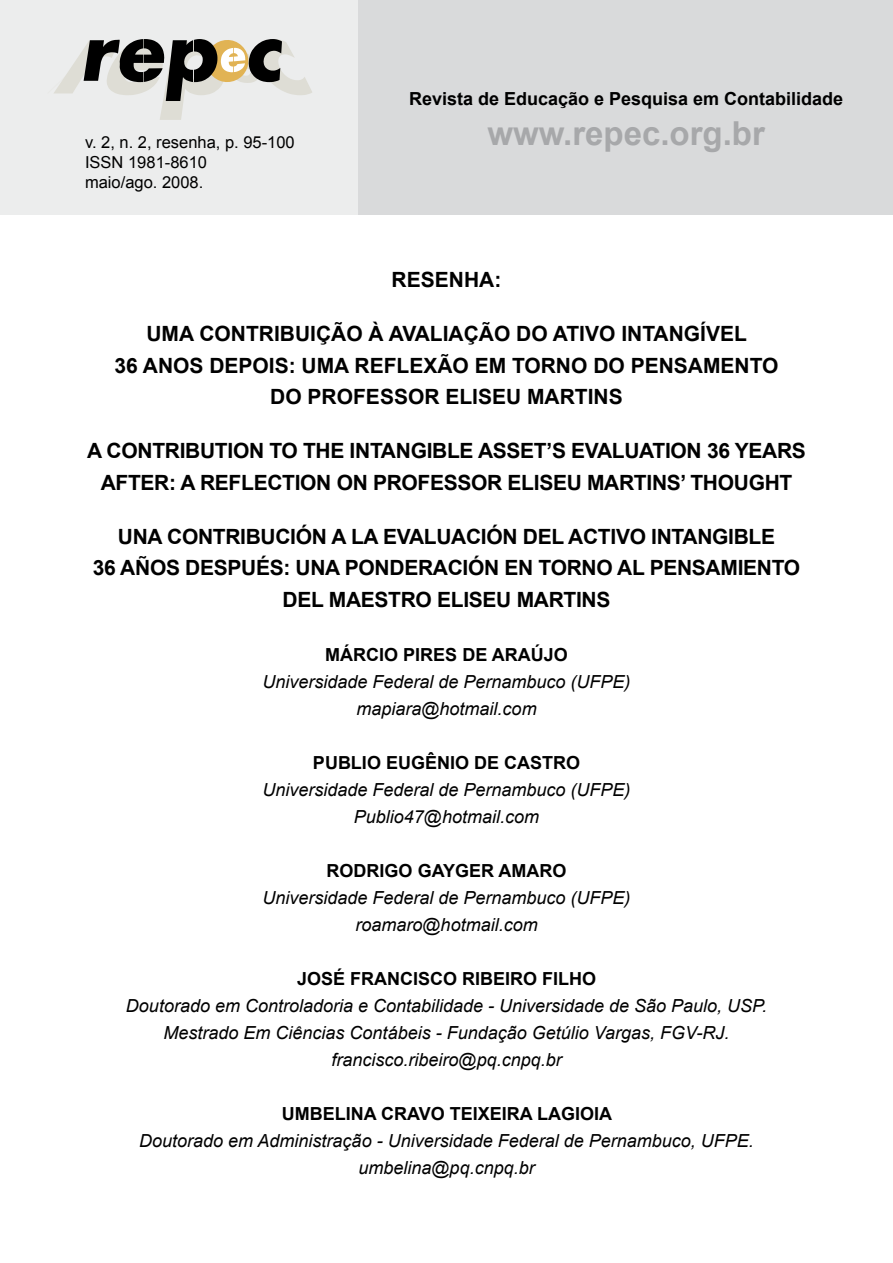
<style>
.page{position:relative;width:893px;height:1263px;background:#fff}
.page>*{position:absolute;margin:0;border:0;box-sizing:border-box;transform-origin:0 0}
.t1{font:700 33px "Arial";color:#a7a8aa}
.t2{font:700 21px/31.5px "Arial";letter-spacing:-.015em;color:#000;text-align:center}
.t3{font:italic 18px/27px "Arial";color:#000;text-align:center}
.t4{font:700 18px "Arial";color:#000}
.t5{font:16.5px/19.8px "Arial";color:#000}
</style>
<div class="page">
<div style="left:0;top:0;width:893px;height:214px;background:#d9dadb"></div>
<div style="left:0;top:0;width:357px;height:214px;background:#eceded"></div>
<svg style="left:54px;top:39px;width:258px;height:81px"></svg>
<p class="t5" style="left:85px;top:133px;width:211px">v. 2, n. 2, resenha, p. 95-100</p>
<p class="t5" style="left:85px;top:152px;width:123px">ISSN 1981-8610 maio/ago. 2008.</p>
<p class="t4" style="left:409px;top:87px;width:436px">REVISTA DE EDUCAÇÃO E PESQUISA EM CONTABILIDADE</p>
<h1 class="t1" style="left:487px;top:111px;width:279px">WWW.REPEC.ORG.BR</h1>
<p class="t2" style="left:392px;top:265px;width:111px">RESENHA:</p>
<p class="t2" style="left:115px;top:319px;width:665px">UMA CONTRIBUIÇÃO À AVALIAÇÃO DO ATIVO INTANGÍVEL<br>36 ANOS DEPOIS: UMA REFLEXÃO EM TORNO DO PENSAMENTO<br>DO PROFESSOR ELISEU MARTINS</p>
<p class="t2" style="left:87px;top:436px;width:720px">A CONTRIBUTION TO THE INTANGIBLE ASSET’S EVALUATION 36 YEARS<br>AFTER: A REFLECTION ON PROFESSOR ELISEU MARTINS’ THOUGHT</p>
<p class="t2" style="left:118px;top:521px;width:80px">UNA CONT</p>
<p class="t2" style="left:225px;top:521px;width:186px">RIBUCIÓN A LA EVAL</p>
<p class="t2" style="left:436px;top:521px;width:175px">UACIÓN DEL ACTIVO</p>
<p class="t2" style="left:651px;top:521px;width:14px">INTANGIBL</p>
<p class="t2" style="left:761px;top:521px;width:16px">E</p>
<p class="t2" style="left:93px;top:553px;width:282px">36 AÑOS DESPUÉS: UNA POND</p>
<p class="t2" style="left:404px;top:553px;width:287px">ERACIÓN EN TORNO AL PENSAMI</p>
<p class="t2" style="left:743px;top:553px;width:29px">ENTO</p>
<p class="t2" style="left:283px;top:584px;width:294px">DEL MAESTRO ELISEU MARTINS</p>
<p class="t4" style="left:325px;top:643px;width:244px">MÁRCIO PIRES DE ARAÚJO</p>
<p class="t3" style="left:262px;top:668px;width:370px">Universidade Federal de Pernambuco (Ufpe) mapiara@hotmail.com</p>
<p class="t4" style="left:313px;top:751px;width:269px">PUBLIO EUGÊNIO DE CASTRO</p>
<p class="t3" style="left:262px;top:776px;width:370px">Universidade Federal de Pernambuco (Ufpe)<br>Publio47@hotmail.com</p>
<p class="t4" style="left:327px;top:859px;width:241px">RODRIGO GAYGER AMARO</p>
<p class="t3" style="left:262px;top:884px;width:370px">Universidade Federal de Pernambuco (Ufpe) roamaro@hotmail.com</p>
<p class="t4" style="left:297px;top:967px;width:301px">JOSÉ FRANCISCO RIBEIRO FILHO</p>
<p class="t3" style="left:126px;top:992px;width:643px">Doutorado em Controladoria e Contabilidade - Universidade de São Paulo, USP.<br>Mestrado Em Ciências Contábeis - Fundação Getúlio Vargas, FGV-RJ. francisco.ribeiro@pq.cnpq.br</p>
<p class="t4" style="left:282px;top:1102px;width:332px">UMBELINA CRAVO TEIXEIRA LAGIOIA</p>
<p class="t3" style="left:139px;top:1127px;width:616px">Doutorado em Administração - Universidade Federal de Pernambuco, UFPE. umbelina@pq.cnpq.br</p>
</div>
